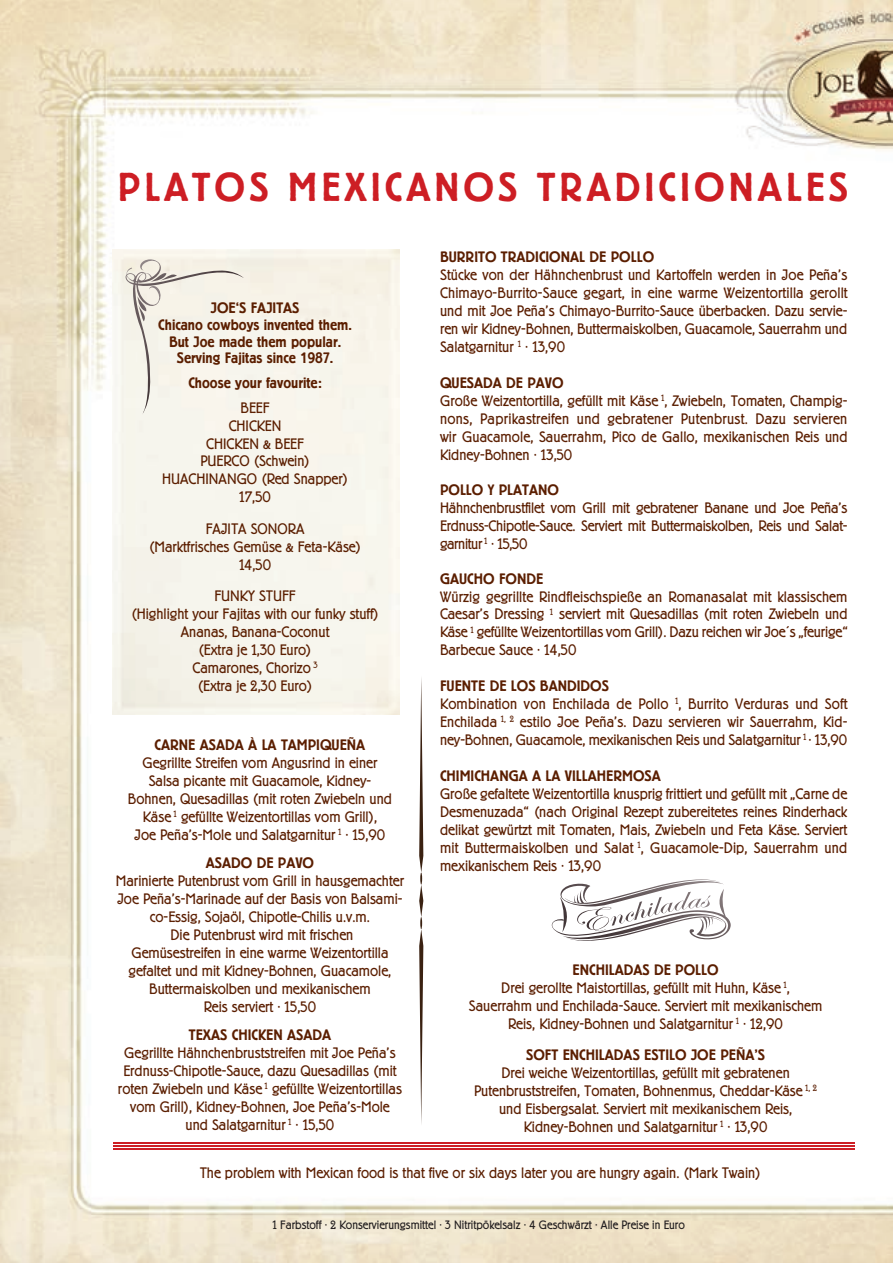
<style>
.page{position:relative;width:893px;height:1263px;background:#fff}
.page>*{position:absolute;margin:0;border:0;box-sizing:border-box;transform-origin:0 0}
.t1{font:500 39.9px "Berliner Grotesk";letter-spacing:.1em;color:#cd1e24}
.t2{font:300 15px/18px "Berliner Grotesk";color:#5b1e00;text-align:center}
.t3{font:500 15px/16.6px "Berliner Grotesk";color:#5b1e00;text-align:center}
.t4{font:300 12px "Berliner Grotesk";color:#231f20}
.s1{font-weight:500}
</style>
<div class="page">
<img style="left:0;top:0;width:893px;height:1263px">
<svg style="left:552px;top:879px;width:179px;height:64px"></svg>
<div style="left:113px;top:249px;width:286px;height:465px;background:#f6f5ed"></div>
<hr style="left:113px;top:1143px;width:742px;height:1px;background:#cd1e24">
<hr style="left:113px;top:1145px;width:742px;height:1px;background:#cd1e24">
<hr style="left:113px;top:1148px;width:742px;height:1px;background:#cd1e24">
<svg style="left:419px;top:676px;width:4px;height:450px"></svg>
<svg style="left:126px;top:259px;width:117px;height:156px"></svg>
<h1 class="t1" style="left:118px;top:166px;width:732px">PLATOS MEXICANOS TRADICIONALES</h1>
<p class="t3" style="left:440px;top:249px;width:216px">BURRITO TRADICIONAL DE POLLO</p>
<p class="t2" style="left:440px;top:266px;width:409px;text-align:justify">Stücke von der Hähnchenbrust und Kartoffeln werden in Joe Peña’s Chimayo-Burrito-Sauce gegart, in eine warme Weizentortilla gerollt und mit Joe Peña’s Chimayo-Burrito-Sauce überbacken. Dazu servie&shy;ren wir Kidney-Bohnen, Buttermaiskolben, Guacamole, Sauerrahm und Salatgarnitur <sup>1</sup> · 13,90</p>
<p class="t2" style="left:440px;top:374px;width:409px;text-align:left"><span class="s1">QUESADA DE PAVO<br></span>Große Weizentortilla, gefüllt mit Käse <sup>1</sup>, Zwiebeln, Tomaten, Champig&shy;nons, Paprikastreifen und gebratener Putenbrust. Dazu servieren wir Guacamole, Sauerrahm, Pico de Gallo, mexikanischen Reis und Kidney-Bohnen · 13,50</p>
<p class="t3" style="left:440px;top:482px;width:120px">POLLO Y PLATANO</p>
<p class="t2" style="left:440px;top:499px;width:409px;text-align:justify">Hähnchenbrustfilet vom Grill mit gebratener Banane und Joe Peña’s Erdnuss-Chipotle-Sauce. Serviert mit Buttermaiskolben, Reis und Salat&shy;garnitur <sup>1</sup> · 15,50</p>
<p class="t3" style="left:440px;top:570px;width:105px">GAUCHO FONDE</p>
<p class="t2" style="left:440px;top:587px;width:409px;text-align:justify">Würzig gegrillte Rindfleischspieße an Romanasalat mit klassischem Caesar’s Dressing <sup>1</sup> serviert mit Quesadillas (mit roten Zwiebeln und Käse <sup>1</sup> gefüllte Weizentortillas vom Grill). Dazu reichen wir Joe´s „feurige“ Barbecue Sauce · 14,50</p>
<p class="t2" style="left:440px;top:677px;width:409px;text-align:left"><span class="s1">FUENTE DE LOS BANDIDOS<br></span>Kombination von Enchilada de Pollo <sup>1</sup>, Burrito Verduras und Soft Enchilada <sup>1,</sup> <sup>2</sup> estilo Joe Peña’s. Dazu servieren wir Sauerrahm, Kid&shy;ney-Bohnen, Guacamole, mexikanischen Reis und Salatgarnitur <sup>1</sup> · 13,90</p>
<p class="t3" style="left:440px;top:768px;width:222px">CHIMICHANGA A LA VILLAHERMOSA</p>
<p class="t2" style="left:440px;top:785px;width:409px;text-align:justify">Große gefaltete Weizentortilla knusprig frittiert und gefüllt mit „Carne de Desmenuzada“ (nach Original Rezept zubereitetes reines Rinderhack delikat gewürtzt mit Tomaten, Mais, Zwiebeln und Feta Käse. Serviert mit Buttermaiskolben und Salat <sup>1</sup>, Guacamole-Dip, Sauerrahm und mexi kanischem Reis · 13,90</p>
<p class="t3" style="left:158px;top:300px;width:195px">JOE‘S FAJITAS<br>Chicano cowboys invented them.<br>But Joe made them popular.<br>Serving Fajitas since 1987.</p>
<p class="t3" style="left:188px;top:375px;width:135px">Choose your favourite:</p>
<p class="t2" style="left:162px;top:399px;width:188px">BEEF<br>CHICKEN<br>CHICKEN &amp; BEEF<br>PUERCO (Schwein)<br>HUACHINANGO (Red Snapper)<br>17,50</p>
<p class="t2" style="left:149px;top:520px;width:213px">FAJITA SONORA<br>(Marktfrisches Gemüse &amp; Feta-Käse)<br>14,50</p>
<p class="t2" style="left:132px;top:587px;width:249px">FUNKY STUFF<br>(Highlight your Fajitas with our funky stuff)<br>Ananas, Banana-Coconut<br>(Extra je 1,30 Euro)<br>Camarones, Chorizo <sup>3<br></sup>(Extra je 2,30 Euro)</p>
<p class="t3" style="left:155px;top:737px;width:212px">CARNE ASADA À LA TAMPIQUEÑA</p>
<p class="t2" style="left:128px;top:754px;width:266px">Gegrillte Streifen vom Angusrind in einer Salsa picante mit Guacamole, Kidney-Bohnen, Quesadillas (mit roten Zwiebeln und Käse <sup>1</sup> gefüllte Weizentortillas vom Grill),<br>Joe Peña’s-Mole und Salatgarnitur <sup>1</sup> · 15,90</p>
<p class="t3" style="left:206px;top:855px;width:110px">ASADO DE PAVO</p>
<p class="t2" style="left:116px;top:872px;width:290px">Marinierte Putenbrust vom Grill in hausgemachter Joe Peña’s-Marinade auf der Basis von Balsami&shy;co-Essig, Sojaöl, Chipotle-Chilis u.v.m.<br>Die Putenbrust wird mit frischen<br>Gemüsestreifen in eine warme Weizentortilla gefaltet und mit Kidney-Bohnen, Guacamole, Buttermaiskolben und mexikanischem<br>Reis serviert · 15,50</p>
<p class="t3" style="left:189px;top:1026px;width:144px">TEXAS CHICKEN ASADA</p>
<p class="t2" style="left:118px;top:1044px;width:285px">Gegrillte Hähnchenbruststreifen mit Joe Peña’s Erdnuss-Chipotle-Sauce, dazu Quesadillas (mit roten Zwiebeln und Käse <sup>1</sup> gefüllte Weizentortillas vom Grill), Kidney-Bohnen, Joe Peña’s-Mole und Salatgarnitur <sup>1</sup> · 15,50</p>
<p class="t2" style="left:200px;top:1164px;width:562px">The problem with Mexican food is that five or six days later you are hungry again. (Mark Twain)</p>
<p class="t2" style="left:469px;top:961px;width:355px"><span class="s1">ENCHILADAS DE POLLO<br></span>Drei gerollte Maistortillas, gefüllt mit Huhn, Käse <sup>1</sup>, Sauerrahm und Enchilada-Sauce. Serviert mit mexikanischem Reis, Kidney-Bohnen und Salatgarnitur <sup>1</sup> · 12,90</p>
<p class="t3" style="left:526px;top:1047px;width:240px">SOFT ENCHILADAS ESTILO JOE PEÑA’S</p>
<p class="t2" style="left:474px;top:1064px;width:345px">Drei weiche Weizentortillas, gefüllt mit gebratenen Putenbruststreifen, Tomaten, Bohnenmus, Cheddar-Käse <sup>1,</sup> <sup>2 </sup>und Eisbergsalat. Serviert mit mexikanischem Reis, Kidney-Bohnen und Salatgarnitur <sup>1</sup> · 13,90</p>
<p class="t4" style="left:272px;top:1218px;width:414px">1 Farbstoff · 2 Konservierungsmittel · 3 Nitritpökelsalz · 4 Geschwärzt · Alle Preise in Euro</p>
</div>
